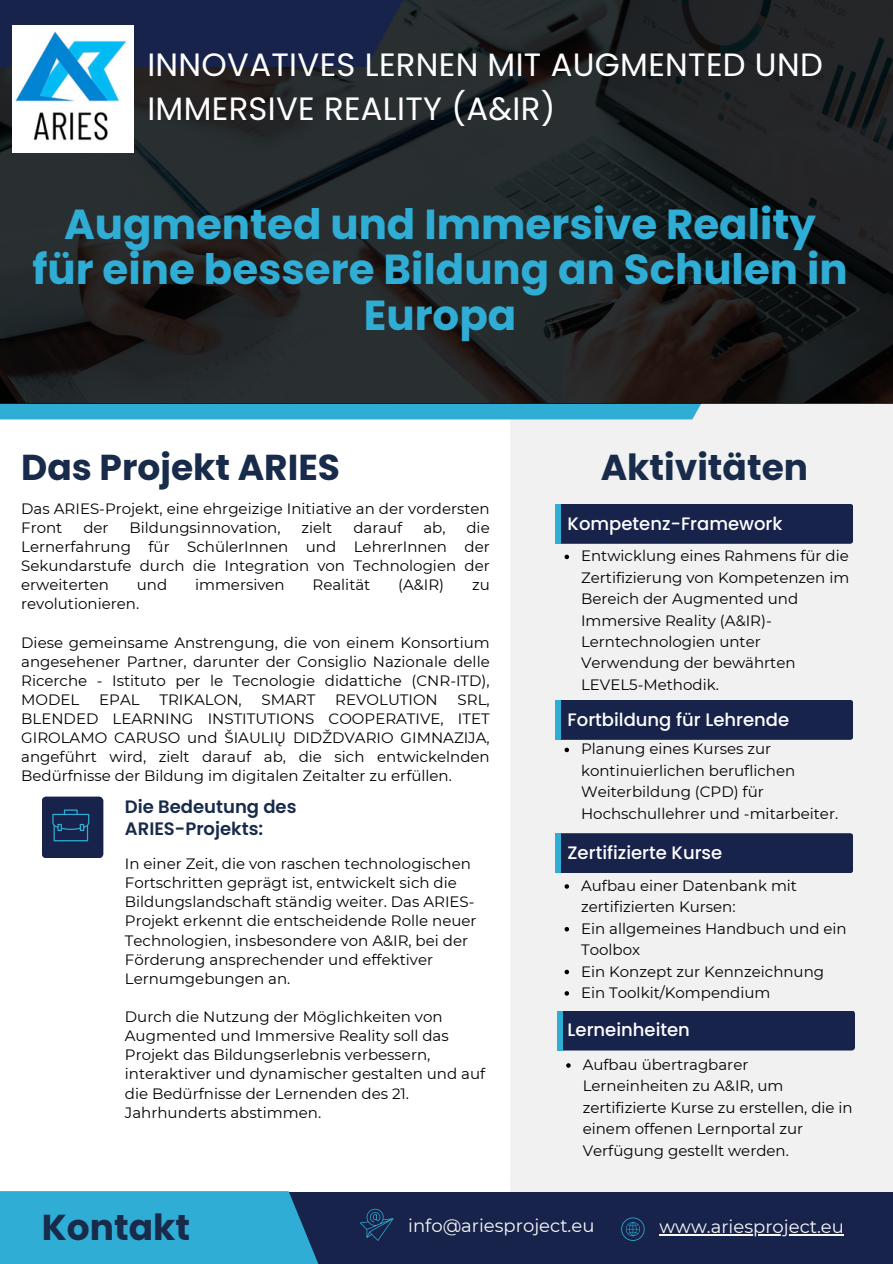
<style>
.page{position:relative;width:893px;height:1264px;background:#fff}
.page>*{position:absolute;margin:0;border:0;box-sizing:border-box;transform-origin:0 0}
.t1{font:700 41.85px/45.3px "Poppins";color:#30add4;text-align:center}
.t2{font:700 36px "Poppins";color:#182b4b}
.t3{font:32.25px/44px "Poppins";letter-spacing:.01em;color:#fff}
.t4{font:500 18px "Poppins";color:#fff}
.t5{font:18px "Montserrat";color:#fafafa}
.t6{font:600 18px/21.3px "Poppins";color:#182b4b}
.t7{font:15px/19.2px "Montserrat";color:#000}
</style>
<div class="page">
<div style="left:510px;top:0;width:382px;height:1263px;background:#f1f1f1"></div>
<div style="left:208px;top:1191px;width:684px;height:72px;background:#18234b"></div>
<svg style="left:0;top:1191px;width:452px;height:72px;fill:#30add4"></svg>
<svg style="left:621px;top:1217px;width:23px;height:23px"></svg>
<div style="left:557px;top:1010px;width:297px;height:40px;background:#18234b;border-radius:3px"></div>
<div style="left:557px;top:1010px;width:5px;height:40px;background:#30add4"></div>
<div style="left:555px;top:833px;width:298px;height:40px;background:#18234b;border-radius:3px"></div>
<div style="left:555px;top:833px;width:6px;height:40px;background:#30add4"></div>
<div style="left:555px;top:700px;width:298px;height:39px;background:#18234b;border-radius:3px"></div>
<div style="left:555px;top:700px;width:6px;height:39px;background:#30add4"></div>
<div style="left:555px;top:504px;width:298px;height:40px;background:#18234b;border-radius:3px"></div>
<div style="left:555px;top:504px;width:6px;height:40px;background:#30add4"></div>
<svg style="left:42px;top:796px;width:61px;height:62px;background:#1c2e56"></svg>
<svg style="left:0;top:403px;width:892px;height:16px;fill:#30add4"></svg>
<svg style="left:0;top:0;width:892px;height:403px;background:#202324"></svg>
<svg style="left:0;top:0;width:446px;height:67px;background:#1a2446"></svg>
<img style="left:12px;top:25px;width:122px;height:128px">
<hr style="left:659px;top:1234px;width:184px;height:1px;background:#fafafa">
<svg style="left:566px;top:1063px;width:4px;height:4px"></svg>
<svg style="left:564px;top:884px;width:5px;height:4px"></svg>
<svg style="left:564px;top:927px;width:5px;height:4px"></svg>
<svg style="left:564px;top:969px;width:5px;height:5px"></svg>
<svg style="left:564px;top:991px;width:5px;height:4px"></svg>
<svg style="left:564px;top:554px;width:5px;height:5px"></svg>
<svg style="left:564px;top:747px;width:5px;height:5px"></svg>
<svg style="left:360px;top:1208px;width:33px;height:32px"></svg>
<h2 class="t3" style="left:147px;top:42px;width:677px">INNOVATIVES LERNEN MIT AUGMENTED UND<br>IMMERSIVE REALITY (A&amp;IR)</h2>
<p class="t1" style="left:32px;top:202px;width:816px">Augmented und Immersive Reality für eine bessere Bildung an Schulen in<br>Europa</p>
<p class="t2" style="left:21px;top:442px;width:320px">Das Projekt ARIES</p>
<p class="t7" style="left:21px;top:498px;width:470px">Das ARIES-Projekt, eine ehrgeizige Initiative an der vordersten<br>Front</p>
<p class="t7" style="left:83px;top:517px;width:27px">der</p>
<p class="t7" style="left:129px;top:517px;width:152px">Bildungsinnovation,</p>
<p class="t7" style="left:301px;top:517px;width:32px">zielt</p>
<p class="t7" style="left:353px;top:517px;width:51px">darauf</p>
<p class="t7" style="left:423px;top:517px;width:24px">ab,</p>
<p class="t7" style="left:21px;top:518px;width:470px;text-align:justify;text-indent:445px">die Lernerfahrung für SchülerInnen und LehrerInnen der Sekundarstufe durch die Integration von Technologien der erweiterten</p>
<p class="t7" style="left:137px;top:575px;width:32px">und</p>
<p class="t7" style="left:195px;top:575px;width:91px">immersiven</p>
<p class="t7" style="left:312px;top:575px;width:59px">Realität</p>
<p class="t7" style="left:398px;top:575px;width:48px">(A&amp;IR)</p>
<p class="t7" style="left:472px;top:575px;width:19px">zu</p>
<p class="t7" style="left:21px;top:594px;width:119px">revolutionieren.</p>
<h4 class="t7" style="left:21px;top:632px;width:470px;text-align:justify">Diese gemeinsame Anstrengung, die von einem Konsortium angesehener Partner, darunter der Consiglio Nazionale delle Ricerche - Istituto per le Tecnologie didattiche (CNR-ITD), MODEL</h4>
<h4 class="t7" style="left:21px;top:690px;width:470px;text-align:justify;text-indent:436px">SRL, BLENDED LEARNING INSTITUTIONS COOPERATIVE, ITET GIROLAMO CARUSO und ŠIAULIŲ DIDŽDVARIO GIMNAZIJA, angeführt wird, zielt darauf ab, die sich entwickelnden Bedürfnisse der Bildung im digitalen Zeitalter zu erfüllen.</h4>
<h4 class="t7" style="left:99px;top:690px;width:42px">EPAL</h4>
<h4 class="t7" style="left:159px;top:690px;width:84px">TRIKALON,</h4>
<h4 class="t7" style="left:261px;top:690px;width:55px">SMART</h4>
<h4 class="t7" style="left:335px;top:690px;width:104px">REVOLUTION</h4>
<p class="t6" style="left:125px;top:796px;width:173px">Die Bedeutung des<br>ARIES-Projekts:</p>
<h2 class="t7" style="left:125px;top:854px;width:353px">In einer Zeit, die von raschen technologischen Fortschritten geprägt ist, entwickelt sich die Bildungslandschaft ständig weiter. Das ARIES-Projekt erkennt die entscheidende Rolle neuer Technologien, insbesondere von A&amp;IR, bei der Förderung ansprechender und effektiver Lernumgebungen an.</h2>
<p class="t7" style="left:125px;top:1007px;width:362px">Durch die Nutzung der Möglichkeiten von Augmented und Immersive Reality soll das Projekt das Bildungserlebnis verbessern, interaktiver und dynamischer gestalten und auf die Bedürfnisse der Lernenden des 21.<br>Jahrhunderts abstimmen.</p>
<p class="t2" style="left:600px;top:442px;width:209px">Aktivitäten</p>
<h4 class="t4" style="left:567px;top:511px;width:216px">Kompetenz-Framework</h4>
<p class="t7" style="left:581px;top:545px;width:270px;line-height:21.3px">Entwicklung eines Rahmens für die<br>Zertifizierung von Kompetenzen im<br>Bereich der Augmented und<br>Immersive Reality (A&amp;IR)-<br>Lerntechnologien unter<br>Verwendung der bewährten<br>LEVEL5-Methodik.</p>
<p class="t4" style="left:567px;top:707px;width:223px">Fortbildung für Lehrende</p>
<p class="t7" style="left:581px;top:738px;width:259px;line-height:21.3px">Planung eines Kurses zur kontinuierlichen beruflichen<br>Weiterbildung (CPD) für<br>Hochschullehrer und -mitarbeiter.</p>
<p class="t4" style="left:567px;top:840px;width:156px">Zertifizierte Kurse</p>
<h4 class="t7" style="left:581px;top:875px;width:217px;line-height:21.3px">Aufbau einer Datenbank mit zertifizierten Kursen:</h4>
<p class="t7" style="left:581px;top:917px;width:267px;line-height:21.3px">Ein allgemeines Handbuch und ein<br>Toolbox</p>
<h4 class="t7" style="left:581px;top:961px;width:244px">Ein Konzept zur Kennzeichnung</h4>
<p class="t7" style="left:581px;top:982px;width:191px">Ein Toolkit/Kompendium</p>
<p class="t4" style="left:567px;top:1017px;width:124px">Lerneinheiten</p>
<h4 class="t7" style="left:582px;top:1053px;width:271px;line-height:21.3px">Aufbau übertragbarer<br>Lerneinheiten zu A&amp;IR, um zertifizierte Kurse zu erstellen, die in einem offenen Lernportal zur<br>Verfügung gestellt werden.</h4>
<h2 class="t2" style="left:42px;top:1201px;width:150px">Kontakt</h2>
<h1 class="t5" style="left:408px;top:1214px;width:188px">info@ariesproject.eu</h1>
<h3 class="t5" style="left:659px;top:1215px;width:186px">www.ariesproject.eu</h3>
</div>
